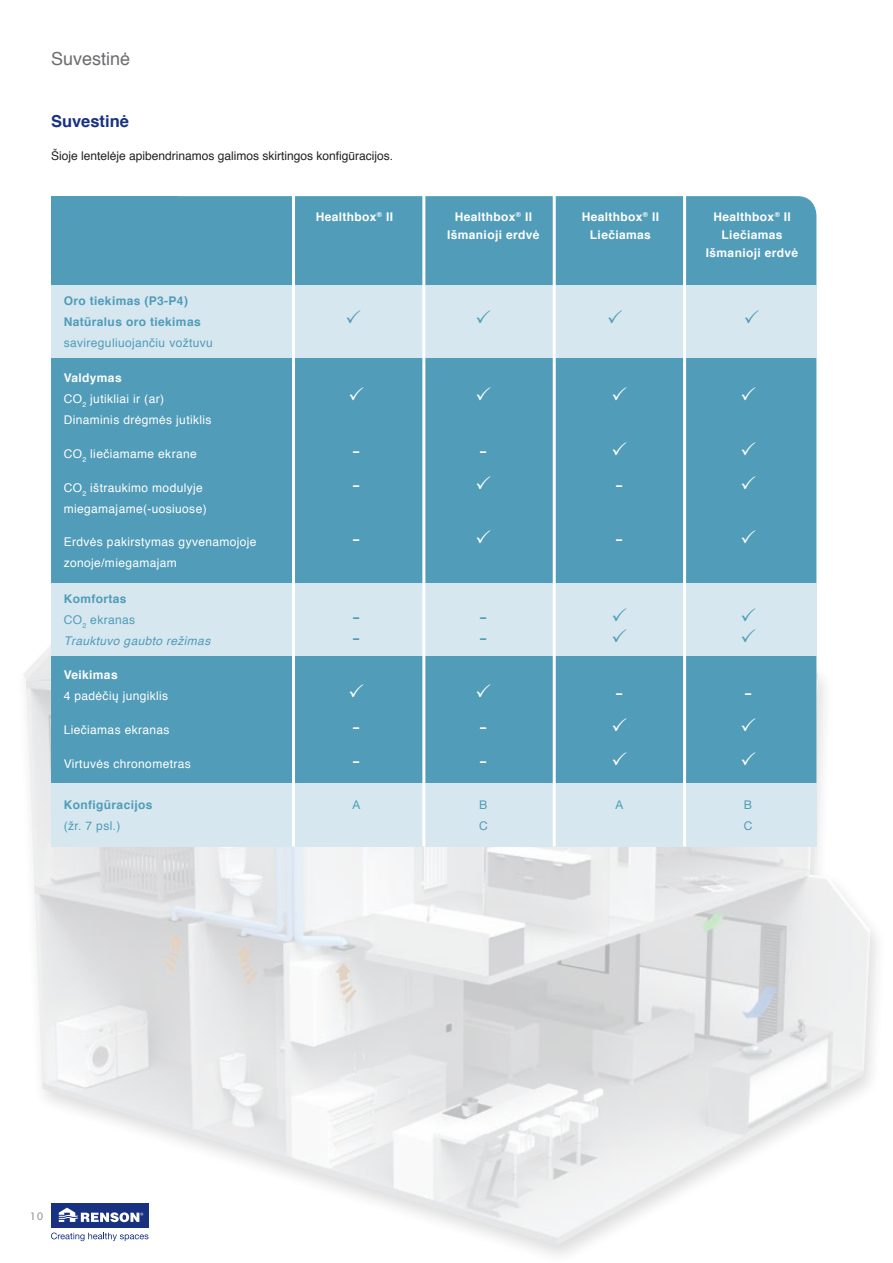
<style>
.page{position:relative;width:893px;height:1263px;background:#fff}
.page>*{position:absolute;margin:0;border:0;box-sizing:border-box;transform-origin:0 0}
.t1{font:21px "Helvetica Neue LT Std";color:#fff}
.t2{font:21px "Helvetica Neue LT Std";color:#509cb9}
.t3{font:18px "Helvetica";color:#6c6d70}
.t4{font:700 16.5px "Helvetica";color:#183181}
.t5{font:12px/21px "Helvetica";letter-spacing:.03em;color:#fff}
.t6{font:700 12px/18px "Helvetica";letter-spacing:.03em;color:#fff;text-align:center}
.t7{font:700 12px/21px "Helvetica";letter-spacing:.03em;color:#509cb9}
.t8{font:12px "Helvetica";color:#231f20}
.t9{font:12px "Helvetica";letter-spacing:.03em;color:#509cb9}
.t10{font:italic 12px "Helvetica";letter-spacing:.03em;color:#509cb9}
.t11{font:12px "Helvetica Neue LT Std";color:#509cb9}
.t12{font:10.5px "Lucida Sans";color:#939598}
.s1{font-weight:700}
.s2{font-weight:400}
</style>
<div class="page">
<img style="left:23px;top:422px;width:847px;height:823px">
<div style="left:51px;top:196px;width:765px;height:650px;background:#509cb9;border-radius:19px"></div>
<div style="left:51px;top:583px;width:765px;height:72px;background:#d6e7ef"></div>
<div style="left:51px;top:285px;width:765px;height:72px;background:#d6e7ef"></div>
<div style="left:51px;top:783px;width:765px;height:63px;background:#d6e7ef"></div>
<hr style="left:292px;top:196px;width:3px;height:650px;background:#fff">
<hr style="left:422px;top:196px;width:3px;height:650px;background:#fff">
<hr style="left:553px;top:196px;width:3px;height:650px;background:#fff">
<hr style="left:683px;top:196px;width:3px;height:650px;background:#fff">
<h2 class="t3" style="left:51px;top:44px;width:81px">Suvestinė</h2>
<h3 class="t4" style="left:51px;top:108px;width:79px">Suvestinė</h3>
<p class="t8" style="left:51px;top:147px;width:344px">Šioje lentelėje apibendrinamos galimos skirtingos konfigūracijos.</p>
<p class="t7" style="left:64px;top:290px;width:138px">Oro tiekimas (P3-P4)<br>Natūralus oro tiekimas</p>
<p class="t9" style="left:64px;top:333px;width:151px">savireguliuojančiu vožtuvu</p>
<p class="t6" style="left:316px;top:208px;width:79px">Healthbox<sup>®</sup> II</p>
<p class="t6" style="left:455px;top:208px;width:79px">Healthbox<sup>®</sup> II</p>
<p class="t6" style="left:582px;top:208px;width:79px">Healthbox<sup>®</sup> II</p>
<p class="t6" style="left:713px;top:208px;width:79px">Healthbox<sup>®</sup> II</p>
<p class="t6" style="left:447px;top:226px;width:94px">Išmanioji erdvė</p>
<p class="t6" style="left:590px;top:226px;width:62px">Liečiamas</p>
<p class="t6" style="left:706px;top:226px;width:94px">Liečiamas<br>Išmanioji erdvė</p>
<p class="t5" style="left:64px;top:368px;width:149px"><span class="s1">Valdymas<br></span>CO<sub>2</sub> jutikliai ir (ar)<br>Dinaminis drėgmės jutiklis</p>
<p class="t5" style="left:64px;top:444px;width:134px">CO<sub>2</sub> liečiamame ekrane</p>
<h1 class="t1" style="left:352px;top:438px;width:10px">-</h1>
<h1 class="t1" style="left:479px;top:438px;width:10px">-</h1>
<p class="t5" style="left:64px;top:477px;width:141px">CO<sub>2</sub> ištraukimo modulyje</p>
<h1 class="t1" style="left:352px;top:472px;width:10px">-</h1>
<h1 class="t1" style="left:615px;top:472px;width:10px">-</h1>
<p class="t5" style="left:64px;top:498px;width:144px">miegamajame(-uosiuose)</p>
<p class="t5" style="left:64px;top:532px;width:194px">Erdvės pakirstymas gyvenamojoje</p>
<h1 class="t1" style="left:352px;top:526px;width:10px">-</h1>
<h1 class="t1" style="left:615px;top:526px;width:10px">-</h1>
<p class="t5" style="left:64px;top:553px;width:115px">zonoje/miegamajam</p>
<p class="t7" style="left:64px;top:588px;width:73px">Komfortas<br><span class="s2">CO</span><sub>2</sub> <span class="s2">ekranas</span></p>
<h1 class="t2" style="left:352px;top:604px;width:10px">-</h1>
<h1 class="t2" style="left:479px;top:604px;width:10px">-</h1>
<p class="t10" style="left:64px;top:631px;width:148px">Trauktuvo gaubto režimas</p>
<h1 class="t2" style="left:352px;top:625px;width:10px">-</h1>
<h1 class="t2" style="left:479px;top:625px;width:10px">-</h1>
<p class="t6" style="left:64px;top:666px;width:55px">Veikimas</p>
<p class="t5" style="left:64px;top:686px;width:106px">4 padėčių jungiklis</p>
<h1 class="t1" style="left:615px;top:680px;width:10px">-</h1>
<h1 class="t1" style="left:744px;top:680px;width:10px">-</h1>
<p class="t5" style="left:64px;top:720px;width:107px">Liečiamas ekranas</p>
<h1 class="t1" style="left:352px;top:714px;width:10px">-</h1>
<h1 class="t1" style="left:479px;top:714px;width:10px">-</h1>
<p class="t5" style="left:64px;top:753px;width:129px">Virtuvės chronometras</p>
<h1 class="t1" style="left:352px;top:748px;width:10px">-</h1>
<h1 class="t1" style="left:479px;top:748px;width:10px">-</h1>
<p class="t7" style="left:64px;top:794px;width:90px">Konfigūracijos</p>
<p class="t11" style="left:352px;top:797px;width:9px">A</p>
<p class="t11" style="left:479px;top:797px;width:10px">B</p>
<p class="t11" style="left:615px;top:797px;width:9px">A</p>
<p class="t11" style="left:744px;top:797px;width:10px">B</p>
<p class="t9" style="left:64px;top:816px;width:58px">(žr. 7 psl.)</p>
<p class="t11" style="left:479px;top:818px;width:10px">C</p>
<p class="t11" style="left:744px;top:818px;width:10px">C</p>
<p class="t12" style="left:30px;top:1210px;width:15px">10</p>
</div>
